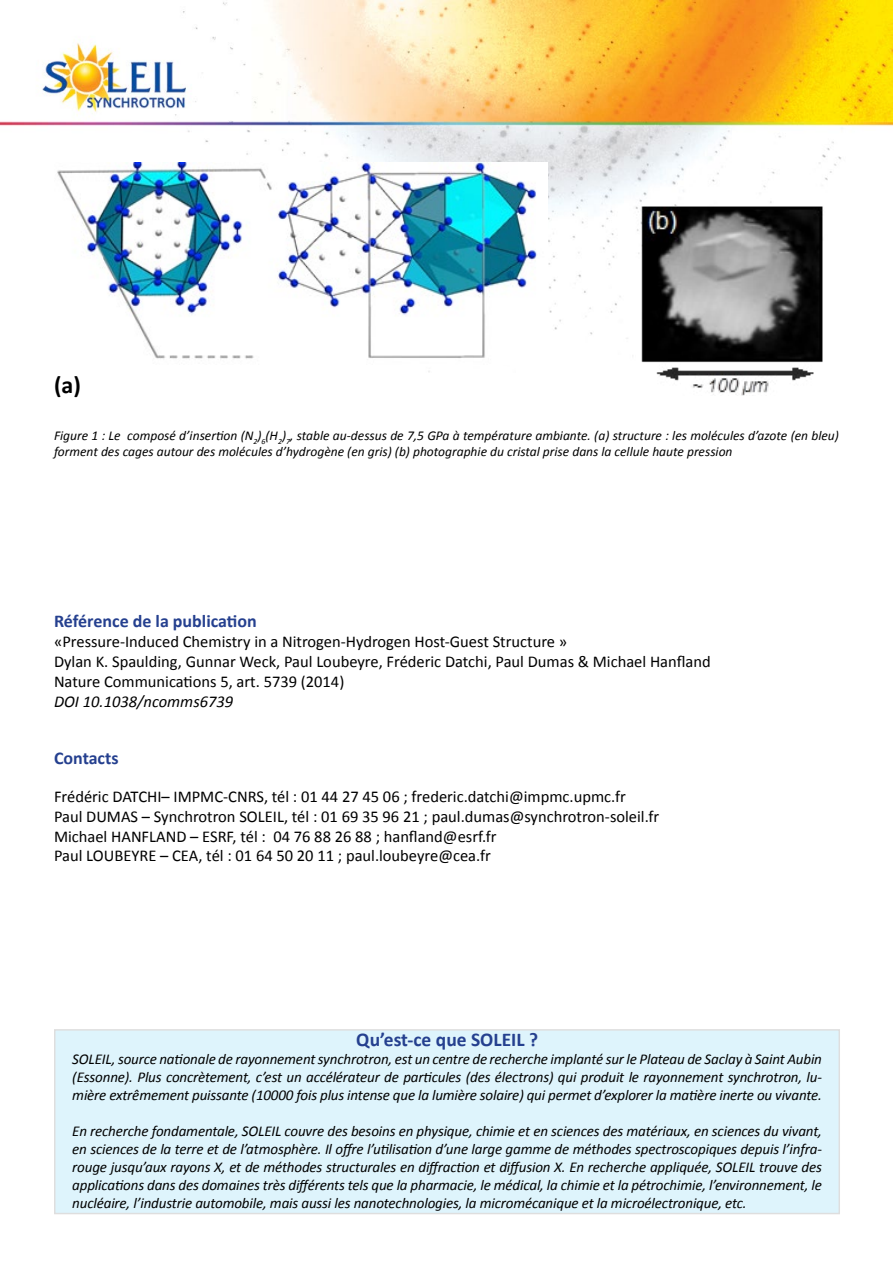
<style>
.page{position:relative;width:893px;height:1263px;background:#fff}
.page>*{position:absolute;margin:0;border:0;box-sizing:border-box;transform-origin:0 0}
.t1{font:700 24px "Calibri";color:#000}
.t2{font:700 19.5px "Calibri";color:#25408f}
.t3{font:700 18px "Calibri";color:#25408f}
.t4{font:16.5px/19.8px "Calibri";color:#000}
.t5{font:italic 16.5px "Calibri";color:#000}
.t6{font:italic 15px/18px "Calibri";letter-spacing:-.01em;color:#000;text-align:justify}
.t7{font:italic 13.5px/16.2px "Calibri";color:#000}
</style>
<div class="page">
<img style="left:0;top:0;width:893px;height:372px">
<img style="left:55px;top:162px;width:493px;height:202px">
<div style="left:55px;top:1030px;width:784px;height:183px;background:#def4fc"></div>
<img style="left:633px;top:194px;width:206px;height:202px">
<h1 class="t1" style="left:54px;top:369px;width:28px">(a)</h1>
<p class="t7" style="left:54px;top:426px;width:786px">Figure 1 : Le composé d’insertion (N<sub>2</sub>)<sub>6</sub>(H<sub>2</sub>)<sub>7</sub>, stable au-dessus de 7,5 GPa à température ambiante. (a) structure : les molécules d’azote (en bleu) forment des cages autour des molécules d’hydrogène (en gris) (b) photographie du cristal prise dans la cellule haute pression</p>
<p class="t3" style="left:54px;top:610px;width:204px">Référence de la publication</p>
<p class="t4" style="left:54px;top:632px;width:658px">«Pressure-Induced Chemistry in a Nitrogen-Hydrogen Host-Guest Structure »<br>Dylan K. Spaulding, Gunnar Weck, Paul Loubeyre, Fréderic Datchi, Paul Dumas &amp; Michael Hanfland<br>Nature Communications 5, art. 5739 (2014)</p>
<p class="t5" style="left:54px;top:690px;width:181px">DOI 10.1038/ncomms6739</p>
<p class="t3" style="left:54px;top:746px;width:66px">Contacts</p>
<p class="t4" style="left:54px;top:787px;width:607px">Frédéric DATCHI– IMPMC-CNRS, tél : 01 44 27 45 06 ; frederic.datchi@impmc.upmc.fr<br>Paul DUMAS – Synchrotron SOLEIL, tél : 01 69 35 96 21 ; paul.dumas@synchrotron-soleil.fr Michael HANFLAND – ESRF, tél : 04 76 88 26 88 ; hanfland@esrf.fr<br>Paul LOUBEYRE – CEA, tél : 01 64 50 20 11 ; paul.loubeyre@cea.fr</p>
<h2 class="t2" style="left:356px;top:1027px;width:183px">Qu’est-ce que SOLEIL ?</h2>
<p class="t6" style="left:72px;top:1049px;width:751px">SOLEIL, source nationale de rayonnement synchrotron, est un centre de recherche implanté sur le Plateau de Saclay à Saint Aubin (Essonne). Plus concrètement, c’est un accélérateur de particules (des électrons) qui produit le rayonnement synchrotron, lu&shy;mière extrêmement puissante (10000 fois plus intense que la lumière solaire) qui permet d’explorer la matière inerte ou vivante.</p>
<p class="t6" style="left:72px;top:1121px;width:751px">En recherche fondamentale, SOLEIL couvre des besoins en physique, chimie et en sciences des matériaux, en sciences du vivant, en sciences de la terre et de l’atmosphère. Il offre l’utilisation d’une large gamme de méthodes spectroscopiques depuis l’infra&shy;rouge jusqu’aux rayons X, et de méthodes structurales en diffraction et diffusion X. En recherche appliquée, SOLEIL trouve des applications dans des domaines très différents tels que la pharmacie, le médical, la chimie et la pétrochimie, l’environnement, le nucléaire, l’industrie automobile, mais aussi les nanotechnologies, la micromécanique et la microélectronique, etc.</p>
</div>
